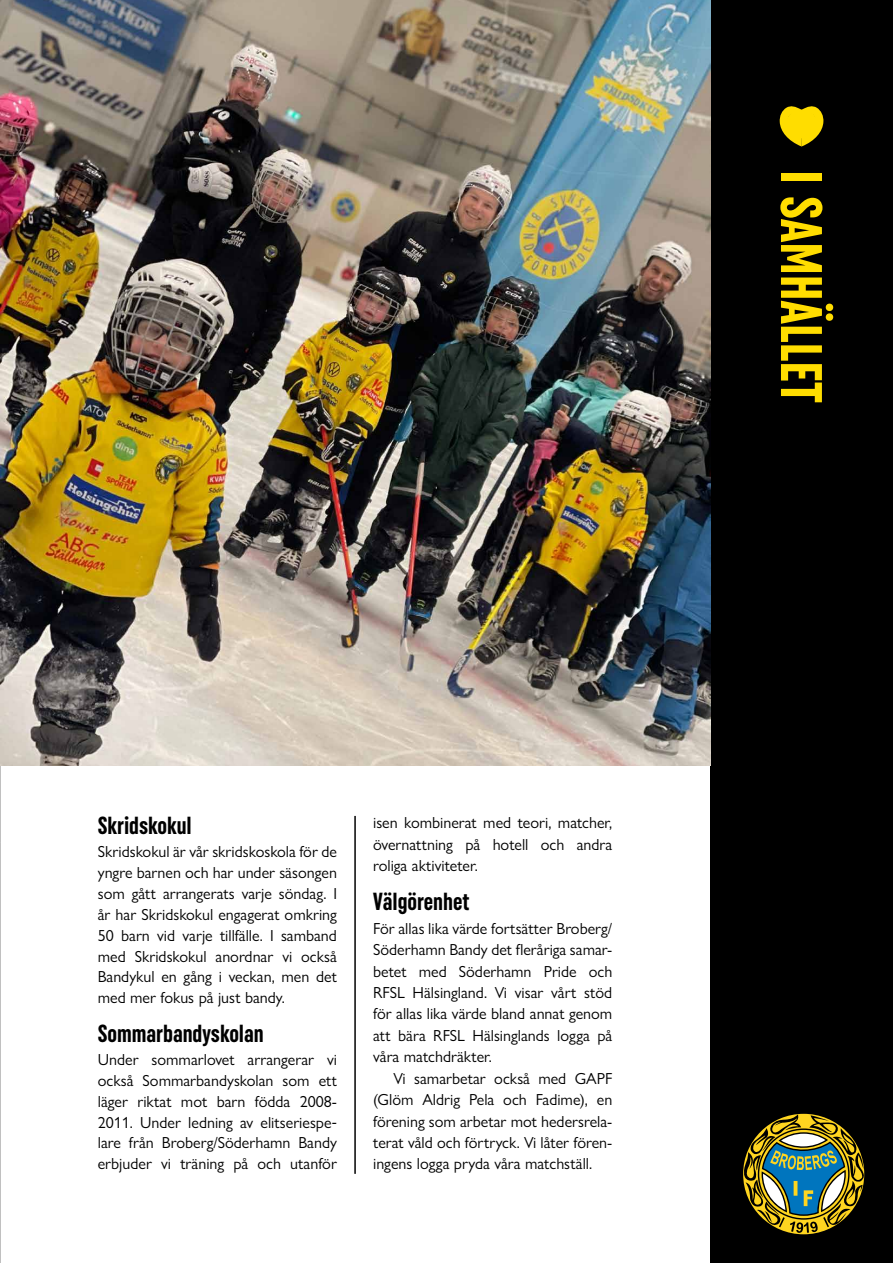
<style>
.page{position:relative;width:893px;height:1263px;background:#fff}
.page>*{position:absolute;margin:0;border:0;box-sizing:border-box;transform-origin:0 0}
.t1{font:58.5px "Uniform Pro Xcon Bld";color:#fd0}
.t2{font:24.75px "Uniform Pro Xcon Bld";color:#000}
.t3{font:16.05px/20.9px "Gill Sans Nova";color:#000;text-align:justify}
</style>
<div class="page">
<div style="left:710px;top:0;width:183px;height:1263px;background:#000"></div>
<svg style="left:743px;top:1114px;width:122px;height:119px"></svg>
<img style="left:0;top:421px;width:1px;height:421px">
<svg style="left:779px;top:106px;width:45px;height:41px"></svg>
<hr style="left:355px;top:816px;width:1px;height:358px;background:#000">
<img style="left:0;top:0;width:710px;height:765px">
<h2 class="t2" style="left:98px;top:811px;width:96px">Skridskokul</h2>
<p class="t3" style="left:98px;top:841px;width:241px">Skridskokul är vår skridskoskola för de yngre barnen och har under säsongen som gått arrangerats varje söndag. I år har Skridskokul engagerat omkring 50 barn vid varje tillfälle. I samband med Skridskokul anordnar vi också Bandykul en gång i veckan, men det med mer fokus på just bandy.</p>
<h2 class="t2" style="left:98px;top:1019px;width:168px">Sommarbandyskolan</h2>
<p class="t3" style="left:98px;top:1049px;width:241px">Under sommarlovet arrangerar vi också Sommarbandyskolan som ett läger riktat mot barn födda 2008- 2011. Under ledning av elitseriespe&shy;lare från Broberg/Söderhamn Bandy erbjuder vi träning på och utanför</p>
<p class="t3" style="left:373px;top:812px;width:241px;line-height:21.5px">isen kombinerat med teori, matcher, övernattning på hotell och andra roliga aktiviteter.</p>
<h2 class="t2" style="left:373px;top:887px;width:98px">Välgörenhet</h2>
<p class="t3" style="left:373px;top:917px;width:241px;line-height:21.5px">För allas lika värde fortsätter Broberg/ Söderhamn Bandy det fleråriga samar&shy;betet med Söderhamn Pride och RFSL Hälsingland. Vi visar vårt stöd för allas lika värde bland annat genom att bära RFSL Hälsinglands logga på våra matchdräkter.</p>
<p class="t3" style="left:373px;top:1067px;width:241px;line-height:21.5px;text-indent:20px">Vi samarbetar också med GAPF (Glöm Aldrig Pela och Fadime), en förening som arbetar mot hedersrela&shy;terat våld och förtryck. Vi låter fören&shy;ingens logga pryda våra matchställ.</p>
<h1 class="t1" style="left:836px;top:170px;width:234px;rotate:90deg">I SAMHÄLLET</h1>
</div>
